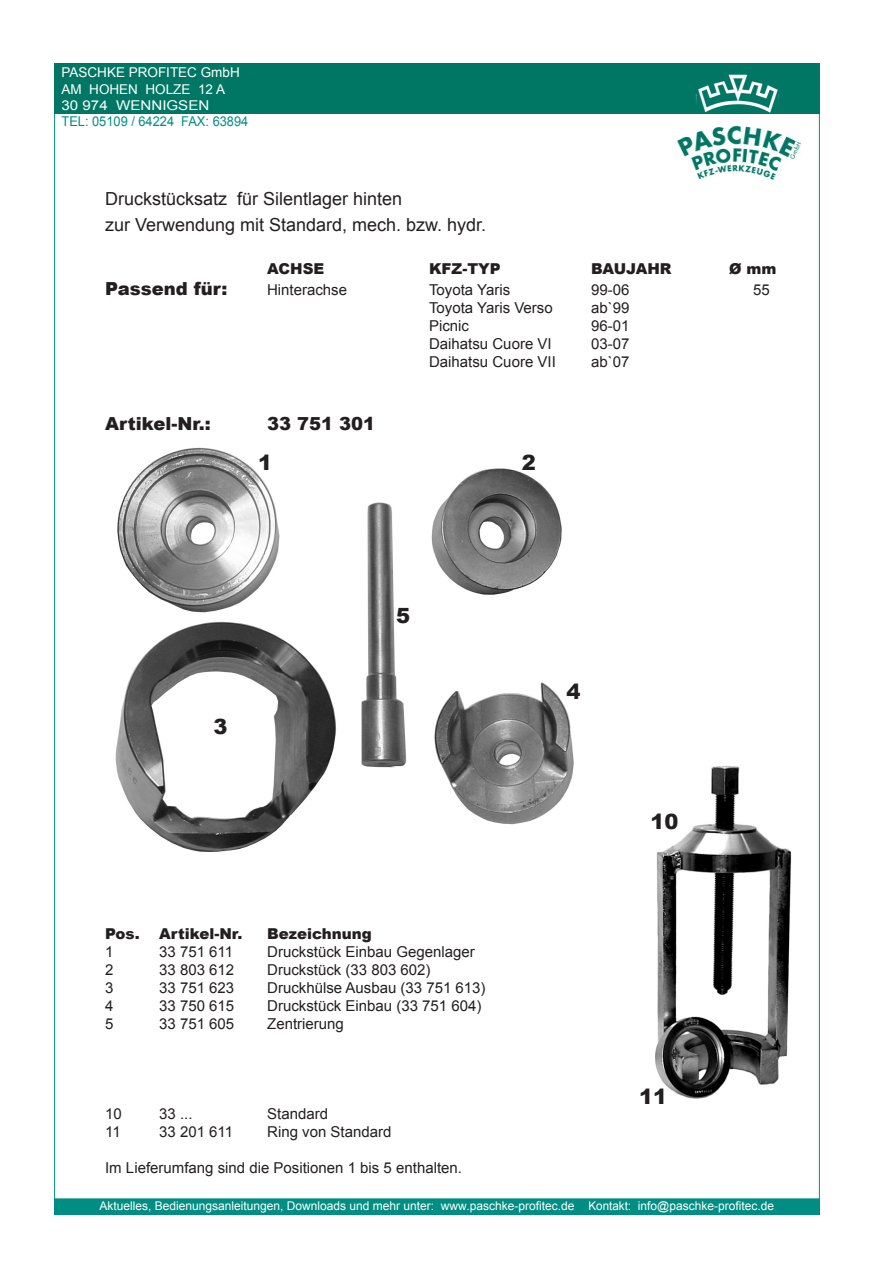
<style>
.page{position:relative;width:893px;height:1263px;background:#fff}
.page>*{position:absolute;margin:0;border:0;box-sizing:border-box;transform-origin:0 0}
.t1{font:900 21px "Arial";color:#231f20}
.t2{font:18px "Arial";color:#231f20}
.t3{font:900 18px "Arial";color:#231f20}
.t4{font:15px "Arial";color:#231f20}
.t5{font:900 15px "Arial";color:#231f20}
.t6{font:13.5px "Arial";color:#fff}
.t7{font:13.5px "Arial";color:#008e84;scale:.95 1}
.t8{font:13.5px "Arial";color:#fff;scale:1.12 1}
.t9{font:12px "Arial";color:#fff}
</style>
<div class="page">
<img style="left:115px;top:447px;width:459px;height:405px">
<img style="left:655px;top:766px;width:137px;height:332px">
<div style="left:54px;top:1199px;width:766px;height:15px;background:#008e84"></div>
<img style="left:677px;top:125px;width:125px;height:55px">
<div style="left:54px;top:64px;width:766px;height:50px;background:#007764"></div>
<img style="left:697px;top:75px;width:81px;height:37px">
<p class="t6" style="left:62px;top:64px;width:180px">PASCHKE PROFITEC GmbH</p>
<p class="t6" style="left:62px;top:80px;width:165px">AM HOHEN HOLZE 12 A</p>
<p class="t8" style="left:62px;top:96px;width:134px">30 974 WENNIGSEN</p>
<p class="t7" style="left:62px;top:112px;width:198px">TEL: 05109 / 64224 FAX: 63894</p>
<p class="t2" style="left:105px;top:187px;width:299px">Druckstücksatz für Silentlager hinten</p>
<p class="t2" style="left:105px;top:212px;width:383px">zur Verwendung mit Standard, mech. bzw. hydr.</p>
<p class="t5" style="left:267px;top:257px;width:59px">ACHSE</p>
<p class="t5" style="left:429px;top:257px;width:73px">KFZ-TYP</p>
<p class="t5" style="left:591px;top:257px;width:82px">BAUJAHR</p>
<p class="t5" style="left:729px;top:257px;width:49px">Ø mm</p>
<p class="t3" style="left:105px;top:276px;width:124px">Passend für:</p>
<p class="t4" style="left:267px;top:280px;width:82px">Hinterachse</p>
<p class="t4" style="left:429px;top:280px;width:83px">Toyota Yaris</p>
<p class="t4" style="left:591px;top:280px;width:40px">99-06</p>
<p class="t4" style="left:753px;top:280px;width:18px">55</p>
<p class="t4" style="left:429px;top:298px;width:125px">Toyota Yaris Verso</p>
<p class="t4" style="left:591px;top:298px;width:40px">ab`99</p>
<p class="t4" style="left:429px;top:316px;width:42px">Picnic</p>
<p class="t4" style="left:591px;top:316px;width:40px">96-01</p>
<p class="t4" style="left:429px;top:334px;width:124px">Daihatsu Cuore VI</p>
<p class="t4" style="left:591px;top:334px;width:40px">03-07</p>
<p class="t4" style="left:429px;top:352px;width:128px">Daihatsu Cuore VII</p>
<p class="t4" style="left:591px;top:352px;width:40px">ab`07</p>
<p class="t3" style="left:105px;top:411px;width:107px">Artikel-Nr.:</p>
<p class="t3" style="left:267px;top:411px;width:110px">33 751 301</p>
<p class="t1" style="left:258px;top:447px;width:16px">1</p>
<p class="t1" style="left:213px;top:711px;width:16px">3</p>
<p class="t1" style="left:396px;top:600px;width:16px">5</p>
<p class="t1" style="left:522px;top:447px;width:16px">2</p>
<p class="t1" style="left:566px;top:676px;width:16px">4</p>
<p class="t5" style="left:105px;top:922px;width:36px">Pos.</p>
<p class="t5" style="left:159px;top:922px;width:85px">Artikel-Nr.</p>
<p class="t5" style="left:267px;top:922px;width:106px">Bezeichnung</p>
<p class="t4" style="left:105px;top:941px;width:10px">1</p>
<p class="t4" style="left:159px;top:941px;width:75px">33 751 611</p>
<p class="t4" style="left:267px;top:941px;width:209px">Druckstück Einbau Gegenlager</p>
<p class="t4" style="left:105px;top:959px;width:10px">2</p>
<p class="t4" style="left:159px;top:959px;width:77px">33 803 612</p>
<p class="t4" style="left:267px;top:959px;width:165px">Druckstück (33 803 602)</p>
<p class="t4" style="left:105px;top:977px;width:10px">3</p>
<p class="t4" style="left:159px;top:977px;width:77px">33 751 623</p>
<p class="t4" style="left:267px;top:977px;width:220px">Druckhülse Ausbau (33 751 613)</p>
<p class="t4" style="left:105px;top:995px;width:10px">4</p>
<p class="t4" style="left:159px;top:995px;width:77px">33 750 615</p>
<p class="t4" style="left:267px;top:995px;width:216px">Druckstück Einbau (33 751 604)</p>
<p class="t4" style="left:105px;top:1013px;width:10px">5</p>
<p class="t4" style="left:159px;top:1013px;width:77px">33 751 605</p>
<p class="t4" style="left:267px;top:1013px;width:78px">Zentrierung</p>
<p class="t4" style="left:105px;top:1103px;width:18px">10</p>
<p class="t4" style="left:159px;top:1103px;width:35px">33 ...</p>
<p class="t4" style="left:267px;top:1103px;width:62px">Standard</p>
<p class="t4" style="left:105px;top:1121px;width:17px">11</p>
<p class="t4" style="left:159px;top:1121px;width:75px">33 201 611</p>
<p class="t4" style="left:267px;top:1121px;width:126px">Ring von Standard</p>
<p class="t4" style="left:105px;top:1157px;width:358px">Im Lieferumfang sind die Positionen 1 bis 5 enthalten.</p>
<p class="t1" style="left:650px;top:806px;width:30px">10</p>
<p class="t1" style="left:639px;top:1081px;width:30px">11</p>
<p class="t9" style="left:99px;top:1198px;width:676px">Aktuelles, Bedienungsanleitungen, Downloads und mehr unter: www.paschke-profitec.de Kontakt: info@paschke-profitec.de</p>
</div>
